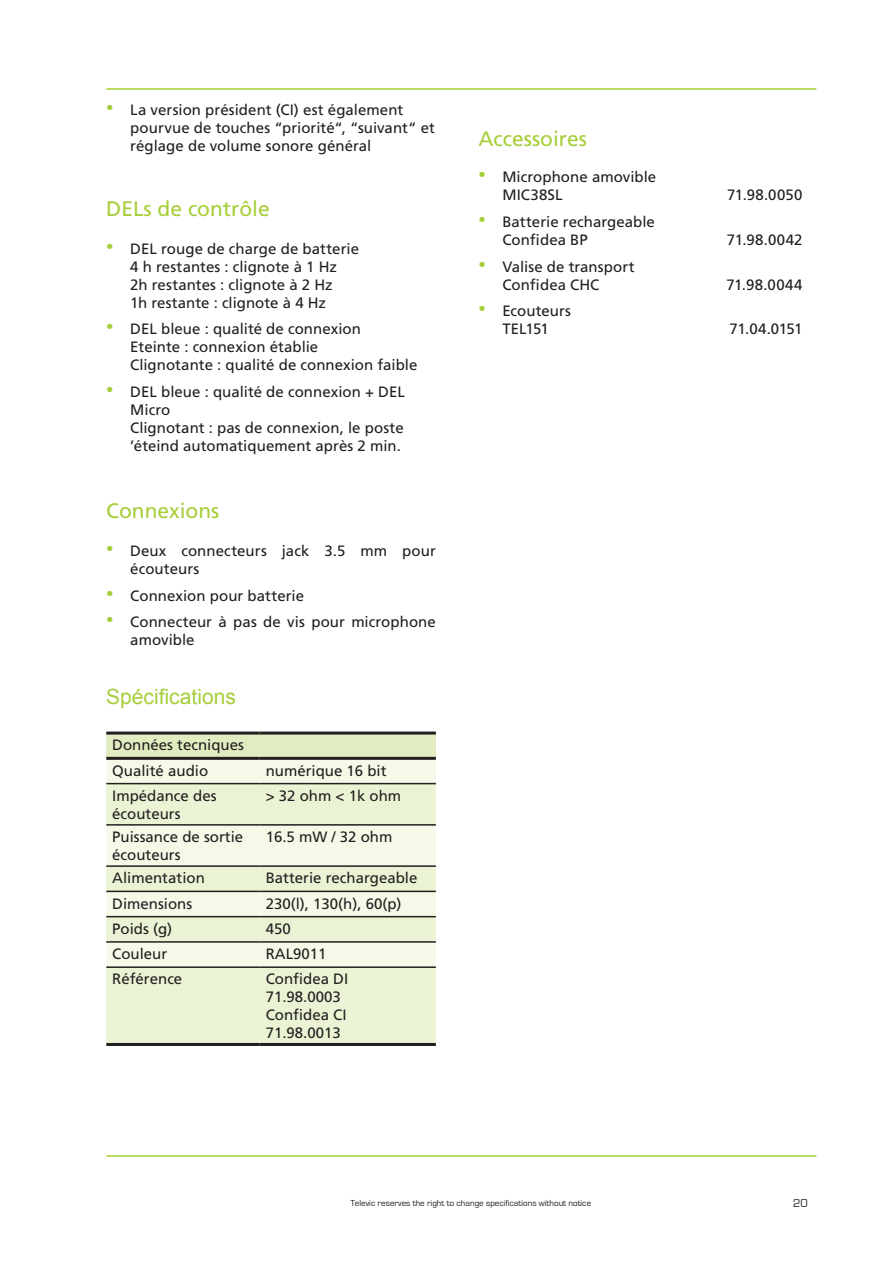
<style>
.page{position:relative;width:893px;height:1263px;background:#fff}
.page>*{position:absolute;margin:0;border:0;box-sizing:border-box;transform-origin:0 0}
.t1{font:21px "Frutiger LT";color:#a6ce39}
.t2{font:21px "Arial";color:#a6ce39}
.t3{font:15px/18px "Frutiger LT";color:#231f20}
.t4{font:12px "Eurostile";color:#231f20}
.t5{font:9px "Eurostile";color:#231f20}
.s1{font-family:"Arial";font-size:21px;color:#a6ce39}
</style>
<div class="page">
<hr style="left:106px;top:88px;width:710px;height:2px;background:#a6ce39">
<hr style="left:106px;top:1155px;width:710px;height:2px;background:#a6ce39">
<div style="left:106px;top:733px;width:330px;height:25px;background:#e1edc1"></div>
<div style="left:106px;top:760px;width:330px;height:23px;background:#f4f9e8"></div>
<svg style="left:106px;top:784px;width:330px;height:259px;background:#ecf3da"></svg>
<hr style="left:106px;top:783px;width:154px;height:1px;background:#231f20">
<hr style="left:260px;top:783px;width:176px;height:1px;background:#231f20">
<hr style="left:106px;top:824px;width:154px;height:2px;background:#231f20">
<hr style="left:260px;top:824px;width:176px;height:2px;background:#231f20">
<hr style="left:106px;top:865px;width:154px;height:2px;background:#231f20">
<hr style="left:260px;top:865px;width:176px;height:2px;background:#231f20">
<hr style="left:106px;top:891px;width:154px;height:1px;background:#231f20">
<hr style="left:260px;top:891px;width:176px;height:1px;background:#231f20">
<hr style="left:106px;top:916px;width:154px;height:1px;background:#231f20">
<hr style="left:260px;top:916px;width:176px;height:1px;background:#231f20">
<hr style="left:106px;top:941px;width:154px;height:2px;background:#231f20">
<hr style="left:260px;top:941px;width:176px;height:2px;background:#231f20">
<hr style="left:106px;top:731px;width:154px;height:3px;background:#231f20">
<hr style="left:260px;top:731px;width:176px;height:3px;background:#231f20">
<hr style="left:106px;top:757px;width:154px;height:3px;background:#231f20">
<hr style="left:260px;top:757px;width:176px;height:3px;background:#231f20">
<hr style="left:106px;top:966px;width:154px;height:2px;background:#231f20">
<hr style="left:260px;top:966px;width:176px;height:2px;background:#231f20">
<hr style="left:106px;top:1043px;width:154px;height:3px;background:#231f20">
<hr style="left:260px;top:1043px;width:176px;height:3px;background:#231f20">
<p class="t3" style="left:130px;top:101px;width:306px;text-indent:-24px"><span class="s1">•</span> La version président (CI) est également pourvue de touches “priorité“, “suivant“ et réglage de volume sonore général</p>
<h1 class="t1" style="left:106px;top:196px;width:165px">DELs de contrôle</h1>
<p class="t3" style="left:106px;top:240px;width:254px;text-align:center"><span class="s1">•</span> DEL rouge de charge de batterie<br>4 h restantes : clignote à 1 Hz<br>2h restantes : clignote à 2 Hz<br>1h restante : clignote à 4 Hz</p>
<p class="t3" style="left:130px;top:320px;width:289px;text-indent:-24px"><span class="s1">•</span> DEL bleue : qualité de connexion<br>Eteinte : connexion établie<br>Clignotante : qualité de connexion faible</p>
<p class="t3" style="left:130px;top:383px;width:276px;text-indent:-24px"><span class="s1">•</span> DEL bleue : qualité de connexion + DEL<br>Micro<br>Clignotant : pas de connexion, le poste ’éteind automatiquement après 2 min.</p>
<h1 class="t1" style="left:106px;top:499px;width:115px">Connexions</h1>
<p class="t3" style="left:130px;top:542px;width:307px;text-indent:-24px"><span class="s1">•</span> Deux connecteurs jack 3.5 mm pour écouteurs</p>
<p class="t3" style="left:106px;top:586px;width:199px"><span class="s1">•</span> Connexion pour batterie</p>
<p class="t3" style="left:130px;top:613px;width:307px;text-indent:-24px"><span class="s1">•</span> Connecteur à pas de vis pour microphone amovible</p>
<h1 class="t2" style="left:106px;top:683px;width:131px">Spécifications</h1>
<p class="t3" style="left:112px;top:732px;width:133px;line-height:25.2px">Données tecniques<br>Qualité audio</p>
<p class="t3" style="left:266px;top:761px;width:122px">numérique 16 bit</p>
<p class="t3" style="left:112px;top:787px;width:106px">Impédance des écouteurs</p>
<p class="t3" style="left:266px;top:787px;width:137px">&gt; 32 ohm &lt; 1k ohm</p>
<p class="t3" style="left:112px;top:828px;width:132px">Puissance de sortie écouteurs</p>
<p class="t3" style="left:266px;top:828px;width:128px">16.5 mW / 32 ohm</p>
<p class="t3" style="left:112px;top:869px;width:94px">Alimentation</p>
<p class="t3" style="left:266px;top:869px;width:153px">Batterie rechargeable</p>
<p class="t3" style="left:112px;top:894px;width:82px">Dimensions</p>
<p class="t3" style="left:266px;top:894px;width:137px">230(l), 130(h), 60(p)</p>
<p class="t3" style="left:112px;top:920px;width:62px">Poids (g)</p>
<p class="t3" style="left:266px;top:920px;width:27px">450</p>
<p class="t3" style="left:112px;top:945px;width:57px">Couleur</p>
<p class="t3" style="left:266px;top:945px;width:62px">RAL9011</p>
<p class="t3" style="left:112px;top:970px;width:72px">Référence</p>
<p class="t3" style="left:266px;top:970px;width:84px">Confidea DI<br>71.98.0003<br>Confidea CI<br>71.98.0013</p>
<h1 class="t1" style="left:478px;top:126px;width:110px">Accessoires</h1>
<p class="t3" style="left:502px;top:168px;width:155px;text-indent:-24px"><span class="s1">•</span> Microphone amovible<br>MIC38SL</p>
<p class="t3" style="left:502px;top:213px;width:154px;text-indent:-24px"><span class="s1">•</span> Batterie rechargeable<br>Confidea BP</p>
<p class="t3" style="left:502px;top:257px;width:134px;text-indent:-24px"><span class="s1">•</span> Valise de transport<br>Confidea CHC</p>
<p class="t3" style="left:478px;top:302px;width:94px;text-align:center"><span class="s1">•</span> Ecouteurs<br>TEL151</p>
<p class="t3" style="left:727px;top:186px;width:77px">71.98.0050</p>
<p class="t3" style="left:727px;top:231px;width:77px">71.98.0042</p>
<p class="t3" style="left:726px;top:275px;width:78px">71.98.0044</p>
<p class="t3" style="left:729px;top:320px;width:74px">71.04.0151</p>
<p class="t5" style="left:350px;top:1198px;width:242px">Televic reserves the right to change specifications without notice</p>
<p class="t4" style="left:793px;top:1197px;width:16px">20</p>
</div>
